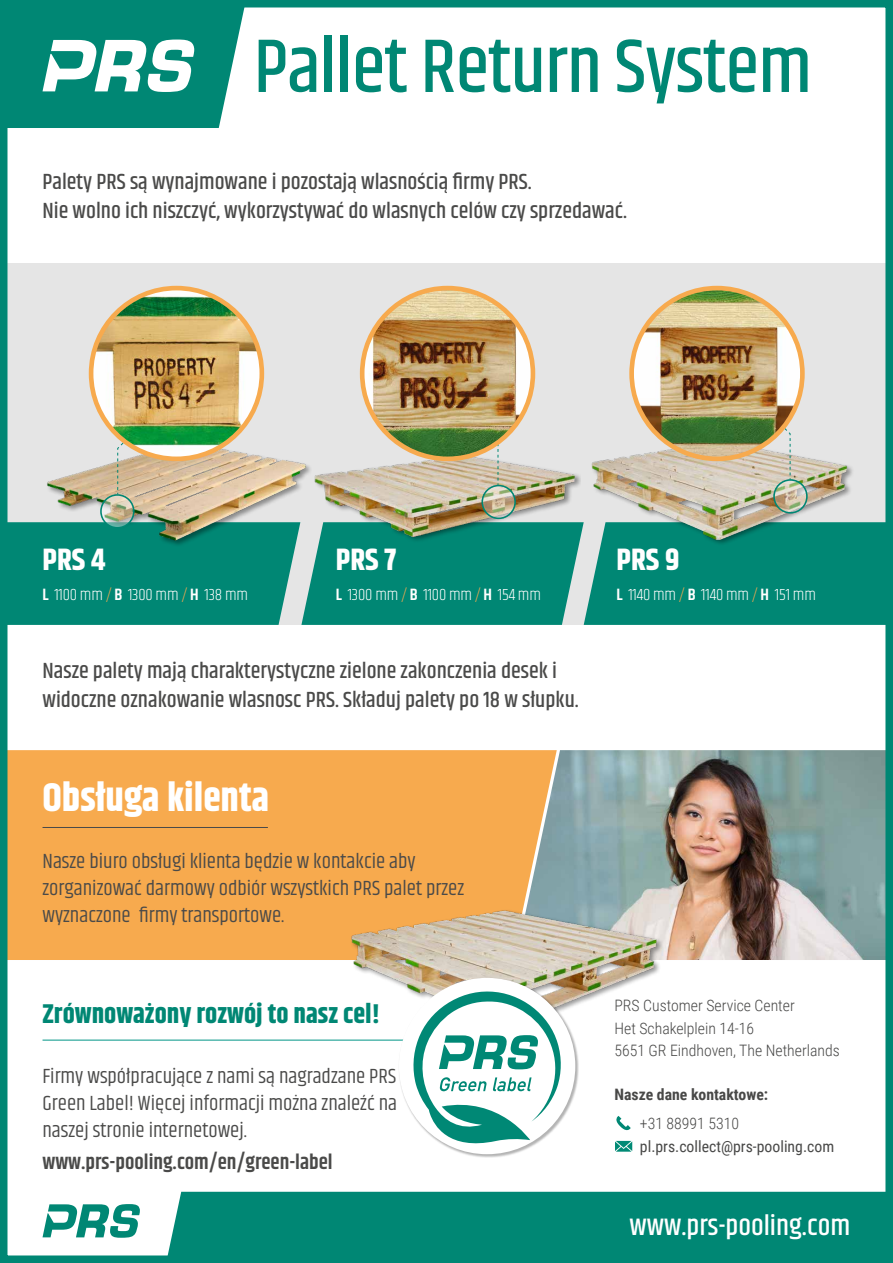
<style>
.page{position:relative;width:893px;height:1263px;background:#fff}
.page>*{position:absolute;margin:0;border:0;box-sizing:border-box;transform-origin:0 0}
.t1{font:500 77.1px "Khand";letter-spacing:-.01em;color:#008774}
.t2{font:700 39.75px "Khand";color:#fff}
.t3{font:700 30.75px "Khand";color:#fff}
.t4{font:500 28.5px "Khand";color:#fff}
.t5{font:700 27px "Khand";color:#008774}
.t6{font:500 22.35px/28.7px "Khand";color:#4a4a49}
.t7{font:21px/27px "Khand";color:#4a4a49}
.t8{font:600 21px "Khand";color:#4a4a49}
.t9{font:300 16.5px "Khand";letter-spacing:-.01em;color:#fff}
.t10{font:300 15.75px/22.5px "Roboto Condensed";color:#484847}
.t11{font:15.75px "Roboto Condensed";color:#484847}
.t12{font:700 15.75px "Roboto Condensed";color:#484847}
.s1{font-weight:600}
.s2{color:#f7aa4e}
</style>
<div class="page">
<div style="left:0;top:263px;width:893px;height:362px;background:#e5e5e5"></div>
<div style="left:9px;top:750px;width:506px;height:210px;background:#f7aa4e"></div>
<img style="left:515px;top:750px;width:369px;height:210px">
<hr style="left:43px;top:827px;width:225px;height:1px;background:#4a4a49">
<div style="left:168px;top:1192px;width:716px;height:62px;background:#008774"></div>
<svg style="left:43px;top:1204px;width:97px;height:34px"></svg>
<svg style="left:9px;top:9px;width:235px;height:119px"></svg>
<div style="left:0;top:0;width:893px;height:1263px;border:8px solid #008774"></div>
<div style="left:0;top:522px;width:893px;height:103px;background:#008774"></div>
<img style="left:580px;top:368px;width:313px;height:178px">
<svg style="left:754px;top:417px;width:37px;height:63px"></svg>
<img style="left:632px;top:288px;width:170px;height:171px;border-radius:85px">
<div style="left:629px;top:286px;width:176px;height:175px;border:5px solid #f7aa4e;border-radius:50%"></div>
<img style="left:362px;top:383px;width:218px;height:163px">
<svg style="left:462px;top:442px;width:37px;height:44px"></svg>
<img style="left:362px;top:288px;width:171px;height:171px;border-radius:85px">
<div style="left:360px;top:286px;width:175px;height:175px;border:5px solid #f7aa4e;border-radius:50%"></div>
<img style="left:5px;top:358px;width:357px;height:188px">
<svg style="left:117px;top:435px;width:37px;height:60px;background:#d1bb9c"></svg>
<svg style="left:101px;top:495px;width:33px;height:33px"></svg>
<div style="left:100px;top:494px;width:34px;height:34px;border:2px solid #008774;border-radius:50%"></div>
<img style="left:91px;top:288px;width:171px;height:171px;border-radius:85px">
<div style="left:89px;top:286px;width:175px;height:175px;border:5px solid #f7aa4e;border-radius:50%"></div>
<svg style="left:482px;top:486px;width:33px;height:32px"></svg>
<div style="left:482px;top:485px;width:34px;height:34px;border:2px solid #008774;border-radius:50%"></div>
<svg style="left:774px;top:480px;width:33px;height:33px"></svg>
<div style="left:773px;top:479px;width:35px;height:34px;border:2px solid #008774;border-radius:50%"></div>
<svg style="left:616px;top:1116px;width:15px;height:14px"></svg>
<svg style="left:615px;top:1141px;width:17px;height:11px"></svg>
<img style="left:323px;top:822px;width:378px;height:182px">
<hr style="left:43px;top:1040px;width:382px;height:1px;background:#009687">
<div style="left:398px;top:977px;width:181px;height:181px;background:#000;opacity:.3"></div>
<div style="left:399px;top:978px;width:176px;height:176px;background:#fff;border-radius:50%"></div>
<svg style="left:412px;top:990px;width:150px;height:161px"></svg>
<h1 class="t1" style="left:254px;top:18px;width:560px">Pallet Return System</h1>
<p class="t6" style="left:43px;top:169px;width:586px">Palety PRS są wynajmowane i pozostają wlasnością firmy PRS.<br>Nie wolno ich niszczyć, wykorzystywać do wlasnych celów czy sprzedawać.</p>
<h3 class="t3" style="left:43px;top:538px;width:64px">PRS 4</h3>
<h3 class="t3" style="left:336px;top:538px;width:62px">PRS 7</h3>
<p class="t9" style="left:336px;top:585px;width:206px"><span class="s1">L</span> 1300 mm <span class="s2">/</span> <span class="s1">B</span> 1100 mm <span class="s2">/</span> <span class="s1">H</span> 154 mm</p>
<p class="t9" style="left:43px;top:585px;width:207px"><span class="s1">L</span> 1100 mm <span class="s2">/</span> <span class="s1">B</span> 1300 mm <span class="s2">/</span> <span class="s1">H</span> 138 mm</p>
<p class="t6" style="left:43px;top:658px;width:538px">Nasze palety mają charakterystyczne zielone zakonczenia desek i widoczne oznakowanie wlasnosc PRS. Składuj palety po 18 w słupku.</p>
<h2 class="t2" style="left:43px;top:770px;width:228px">Obsługa kilenta</h2>
<p class="t7" style="left:43px;top:849px;width:423px">Nasze biuro obsługi klienta będzie w kontakcie aby zorganizować darmowy odbiór wszystkich PRS palet przez wyznaczone firmy transportowe.</p>
<p class="t5" style="left:43px;top:995px;width:339px">Zrównoważony rozwój to nasz cel!</p>
<p class="t7" style="left:43px;top:1064px;width:356px;text-align:justify">Firmy współpracujące z nami są nagradzane PRS Green Label! Więcej informacji można znaleźć na naszej stronie internetowej.</p>
<p class="t8" style="left:43px;top:1147px;width:292px">www.prs-pooling.com/en/green-label</p>
<h3 class="t3" style="left:617px;top:538px;width:64px">PRS 9</h3>
<p class="t9" style="left:617px;top:585px;width:201px"><span class="s1">L</span> 1140 mm <span class="s2">/</span> <span class="s1">B</span> 1140 mm <span class="s2">/</span> <span class="s1">H</span> 151 mm</p>
<p class="t10" style="left:614px;top:994px;width:227px">PRS Customer Service Center<br>Het Schakelplein 14-16<br>5651 GR Eindhoven, The Netherlands</p>
<p class="t12" style="left:614px;top:1084px;width:155px">Nasze dane kontaktowe:</p>
<p class="t10" style="left:640px;top:1112px;width:101px">+31 88991 5310</p>
<p class="t11" style="left:640px;top:1135px;width:196px">pl.prs.collect@prs-pooling.com</p>
<h3 class="t4" style="left:630px;top:1208px;width:222px">www.prs-pooling.com</h3>
</div>
